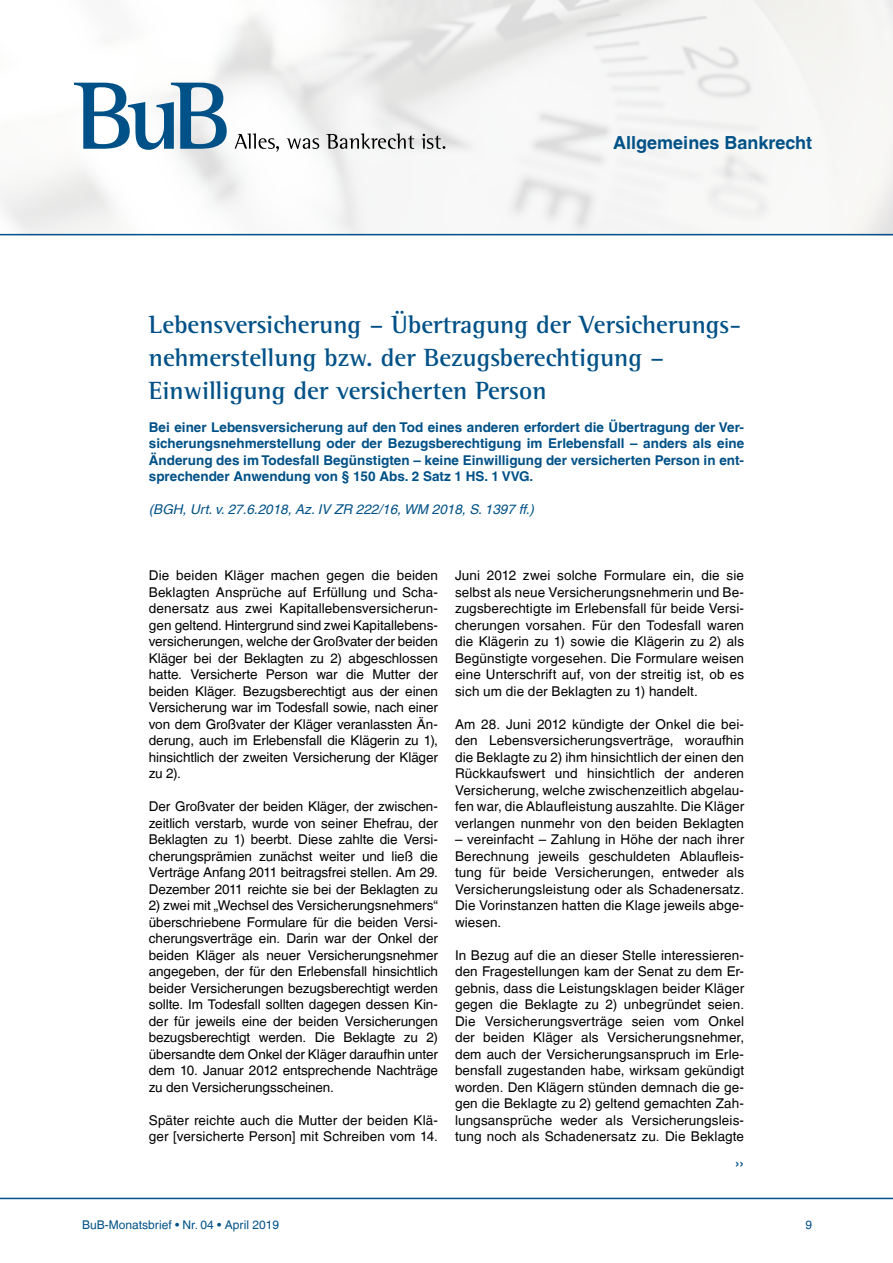
<style>
.page{position:relative;width:893px;height:1263px;background:#fff}
.page>*{position:absolute;margin:0;border:0;box-sizing:border-box;transform-origin:0 0}
.t1{font:700 25.5px/33px "Rotis Semi Serif Pro";color:#005187}
.t2{font:700 18px "Helvetica LT";color:#005187}
.t3{font:13.5px/16.5px "Helvetica LT";letter-spacing:.005em;color:#000;text-align:justify}
.t4{font:700 13.5px/16.5px "Helvetica LT";color:#005187;text-align:justify}
.t5{font:italic 13.5px "Helvetica LT";color:#005187}
.t6{font:12px "Helvetica LT";color:#005187}
</style>
<div class="page">
<svg style="left:74px;top:83px;width:153px;height:67px"></svg>
<svg style="left:235px;top:133px;width:44px;height:19px"></svg>
<svg style="left:287px;top:138px;width:32px;height:11px"></svg>
<svg style="left:326px;top:133px;width:88px;height:16px"></svg>
<svg style="left:421px;top:134px;width:24px;height:15px"></svg>
<hr style="left:0;top:234px;width:893px;height:1px;background:#005187">
<hr style="left:0;top:1198px;width:893px;height:1px;background:#005187">
<h2 class="t2" style="left:613px;top:132px;width:201px">Allgemeines Bankrecht</h2>
<h1 class="t1" style="left:149px;top:308px;width:594px">Lebensversicherung – Übertragung der Versicherungs&shy;nehmerstellung bzw. der Bezugsberechtigung –<br>Einwilligung der versicherten Person</h1>
<p class="t4" style="left:149px;top:419px;width:597px">Bei einer Lebensversicherung auf den Tod eines anderen erfordert die Übertragung der Ver&shy;sicherungsnehmerstellung oder der Bezugsberechtigung im Erlebensfall – anders als eine Änderung des im Todesfall Begünstigten – keine Einwilligung der versicherten Person in ent&shy;sprechender Anwendung von § 150 Abs. 2 Satz 1 HS. 1 VVG.</p>
<p class="t5" style="left:149px;top:502px;width:387px">(BGH, Urt. v. 27.6.2018, Az. IV ZR 222/16, WM 2018, S. 1397 ff.)</p>
<p class="t3" style="left:149px;top:567px;width:291px">Die beiden Kläger machen gegen die beiden Beklagten Ansprüche auf Erfüllung und Scha&shy;denersatz aus zwei Kapitallebensversicherun&shy;gen geltend. Hintergrund sind zwei Kapitallebens&shy;versicherungen, welche der Großvater der beiden Kläger bei der Beklagten zu 2) abgeschlossen hatte. Versicherte Person war die Mutter der beiden Kläger. Bezugsberechtigt aus der einen Versicherung war im Todesfall sowie, nach einer von dem Großvater der Kläger veranlassten Än&shy;derung, auch im Erlebensfall die Klägerin zu 1), hinsichtlich der zweiten Versicherung der Kläger zu 2).</p>
<p class="t3" style="left:149px;top:798px;width:291px">Der Großvater der beiden Kläger, der zwischen&shy;zeitlich verstarb, wurde von seiner Ehefrau, der Beklagten zu 1) beerbt. Diese zahlte die Versi&shy;cherungsprämien zunächst weiter und ließ die Verträge Anfang 2011 beitragsfrei stellen. Am 29.<br>Dezember 2011 reichte sie bei der Beklagten zu</p>
<p class="t3" style="left:149px;top:897px;width:291px">2) zwei mit „Wechsel des Versicherungsnehmers“ überschriebene Formulare für die beiden Versi&shy;cherungsverträge ein. Darin war der Onkel der beiden Kläger als neuer Versicherungsnehmer angegeben, der für den Erlebensfall hinsichtlich beider Versicherungen bezugsberechtigt werden sollte. Im Todesfall sollten dagegen dessen Kin&shy;der für jeweils eine der beiden Versicherungen bezugsberechtigt werden. Die Beklagte zu 2) übersandte dem Onkel der Kläger daraufhin unter dem 10. Januar 2012 entsprechende Nachträge zu den Versicherungsscheinen.</p>
<p class="t3" style="left:149px;top:1112px;width:291px">Später reichte auch die Mutter der beiden Klä&shy;ger [versicherte Person] mit Schreiben vom 14.</p>
<p class="t3" style="left:455px;top:567px;width:291px">Juni 2012 zwei solche Formulare ein, die sie selbst als neue Versicherungsnehmerin und Be&shy;zugsberechtigte im Erlebensfall für beide Versi&shy;cherungen vorsahen. Für den Todesfall waren die Klägerin zu 1) sowie die Klägerin zu 2) als Begünstigte vorgesehen. Die Formulare weisen eine Unterschrift auf, von der streitig ist, ob es sich um die der Beklagten zu 1) handelt.</p>
<p class="t3" style="left:455px;top:716px;width:291px">Am 28. Juni 2012 kündigte der Onkel die bei&shy;den Lebensversicherungsverträge, woraufhin die Beklagte zu 2) ihm hinsichtlich der einen den Rückkaufswert und hinsichtlich der anderen Versicherung, welche zwischenzeitlich abgelau&shy;fen war, die Ablaufleistung auszahlte. Die Kläger verlangen nunmehr von den beiden Beklagten</p>
<p class="t3" style="left:455px;top:831px;width:291px">– vereinfacht – Zahlung in Höhe der nach ihrer Berechnung jeweils geschuldeten Ablaufleis&shy;tung für beide Versicherungen, entweder als Versicherungsleistung oder als Schadenersatz.<br>Die Vorinstanzen hatten die Klage jeweils abge&shy;wiesen.</p>
<p class="t3" style="left:455px;top:947px;width:291px">In Bezug auf die an dieser Stelle interessieren&shy;den Fragestellungen kam der Senat zu dem Er&shy;gebnis, dass die Leistungsklagen beider Kläger gegen die Beklagte zu 2) unbegründet seien.<br>Die Versicherungsverträge seien vom Onkel der beiden Kläger als Versicherungsnehmer, dem auch der Versicherungsanspruch im Erle&shy;bensfall zugestanden habe, wirksam gekündigt worden. Den Klägern stünden demnach die ge&shy;gen die Beklagte zu 2) geltend gemachten Zah&shy;lungsansprüche weder als Versicherungsleis&shy;tung noch als Schadenersatz zu. Die Beklagte</p>
<p class="t4" style="left:735px;top:1155px;width:10px">››</p>
<p class="t6" style="left:82px;top:1218px;width:198px">BuB-Monatsbrief • Nr. 04 • April 2019</p>
<p class="t6" style="left:805px;top:1218px;width:8px">9</p>
</div>
